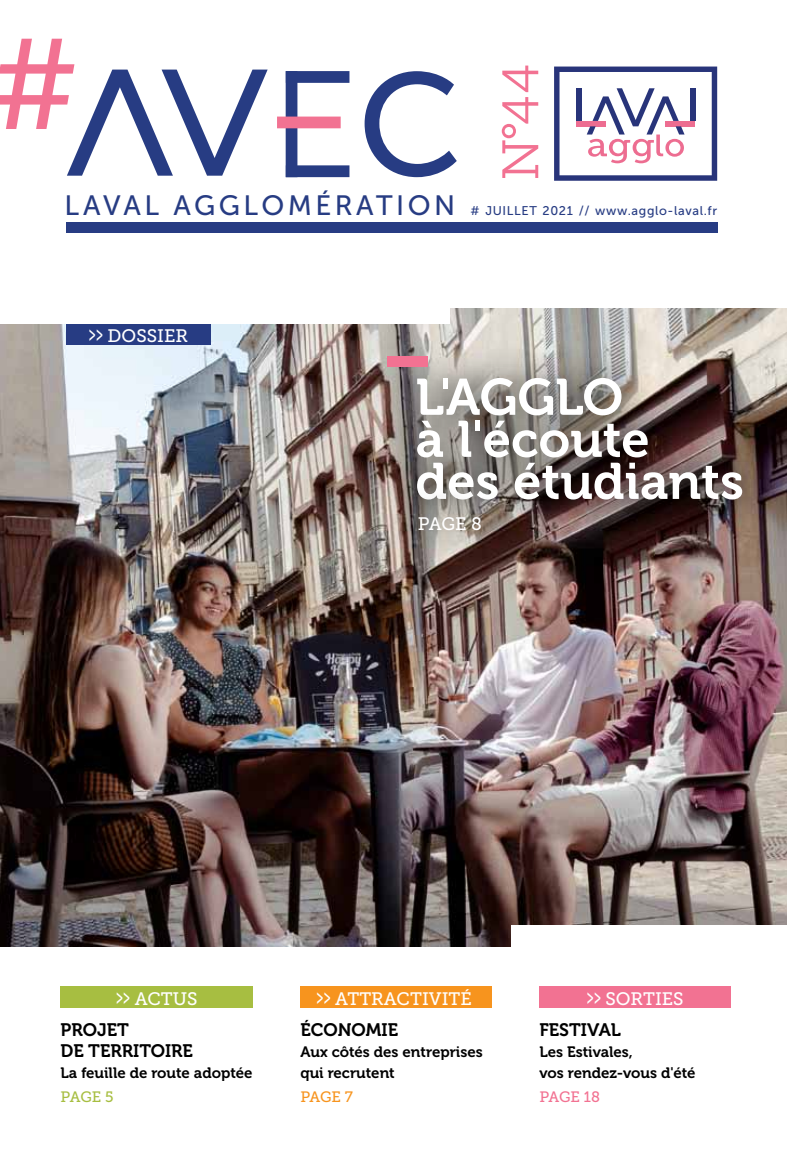
<style>
.page{position:relative;width:787px;height:1149px;background:#fff}
.page>*{position:absolute;margin:0;border:0;box-sizing:border-box;transform-origin:0 0}
.t1{font:145.05px "Museo Sans 500";color:#273c83}
.t2{font:51.15px "Museo Slab 300";color:#f27292}
.t3{font:51px/42px "Museo 700";color:#fff}
.t4{font:27.9px "Museo Sans 500";letter-spacing:.125em;color:#273c83}
.t5{font:18px "Museo Slab 500";color:#fff}
.t6{font:18px/21px "Museo 700";color:#000}
.t7{font:15px/21px "Museo 700";color:#000}
.t8{font:15px "Museo Slab 500";letter-spacing:-.01em;color:#f27292}
.t9{font:15px "Museo Slab 500";color:#a7be41}
.t10{font:15px "Museo Slab 500";color:#f7941e}
.t11{font:12.6px "Museo Sans 500";letter-spacing:.05em;color:#273c83}
.s1{font-size:24px}
</style>
<div class="page">
<svg style="left:554px;top:66px;width:163px;height:115px"></svg>
<div style="left:66px;top:222px;width:651px;height:11px;background:#273c83"></div>
<svg style="left:0;top:39px;width:268px;height:137px"></svg>
<div style="left:286px;top:71px;width:11px;height:106px;background:#273c83"></div>
<div style="left:286px;top:71px;width:63px;height:12px;background:#273c83"></div>
<div style="left:286px;top:165px;width:63px;height:12px;background:#273c83"></div>
<div style="left:277px;top:116px;width:64px;height:12px;background:#f27292"></div>
<img style="left:0;top:308px;width:787px;height:638px">
<div style="left:66px;top:323px;width:145px;height:21px;background:#273c83"></div>
<div style="left:0;top:293px;width:450px;height:30px;background:#fff"></div>
<div style="left:511px;top:925px;width:276px;height:30px;background:#fff"></div>
<img style="left:385px;top:345px;width:388px;height:186px">
<svg style="left:389px;top:485px;width:122px;height:77px;background:#847872"></svg>
<div style="left:386px;top:356px;width:41px;height:10px;background:#f27292"></div>
<div style="left:61px;top:986px;width:192px;height:21px;background:#a7be41"></div>
<div style="left:300px;top:986px;width:192px;height:21px;background:#f7941e"></div>
<div style="left:539px;top:986px;width:191px;height:21px;background:#f27292"></div>
<h1 class="t1" style="left:357px;top:46px;width:106px">C</h1>
<h2 class="t2" style="left:492px;top:181px;width:119px;rotate:-90deg">N°44</h2>
<h3 class="t4" style="left:64px;top:190px;width:392px">LAVAL AGGLOMÉRATI ON</h3>
<p class="t11" style="left:470px;top:204px;width:248px"># juillet 2021 // www.agglo-laval.fr</p>
<p class="t5" style="left:89px;top:325px;width:101px"><span class="s1">&gt;&gt;</span> DOSSIER</p>
<h3 class="t3" style="left:415px;top:377px;width:330px">L'agglo<br>à l'écoute des étudiants</h3>
<p class="t5" style="left:418px;top:514px;width:66px">PAGE 8</p>
<p class="t5" style="left:116px;top:988px;width:81px"><span class="s1">&gt;&gt;</span> ACTUS</p>
<p class="t5" style="left:316px;top:988px;width:157px"><span class="s1">&gt;&gt;</span> ATTRACTIVITÉ</p>
<p class="t5" style="left:586px;top:988px;width:33px"><span class="s1">&gt;&gt;</span> SOR</p>
<p class="t5" style="left:643px;top:988px;width:22px">TIES</p>
<p class="t6" style="left:61px;top:1019px;width:134px">PROJET<br>DE TERRITOIRE</p>
<p class="t7" style="left:61px;top:1062px;width:193px">La feuille de route adoptée</p>
<p class="t6" style="left:300px;top:1019px;width:90px">économie</p>
<p class="t7" style="left:300px;top:1041px;width:184px">Aux côtés des entreprises qui recrutent</p>
<p class="t6" style="left:539px;top:1019px;width:83px">FESTIVAL</p>
<p class="t7" style="left:539px;top:1041px;width:158px">Les Estivales,<br>vos rendez-vous d'été</p>
<p class="t9" style="left:61px;top:1087px;width:54px">PAGE 5</p>
<p class="t10" style="left:300px;top:1087px;width:54px">PAGE 7</p>
<p class="t8" style="left:539px;top:1087px;width:62px">PAGE 18</p>
</div>
